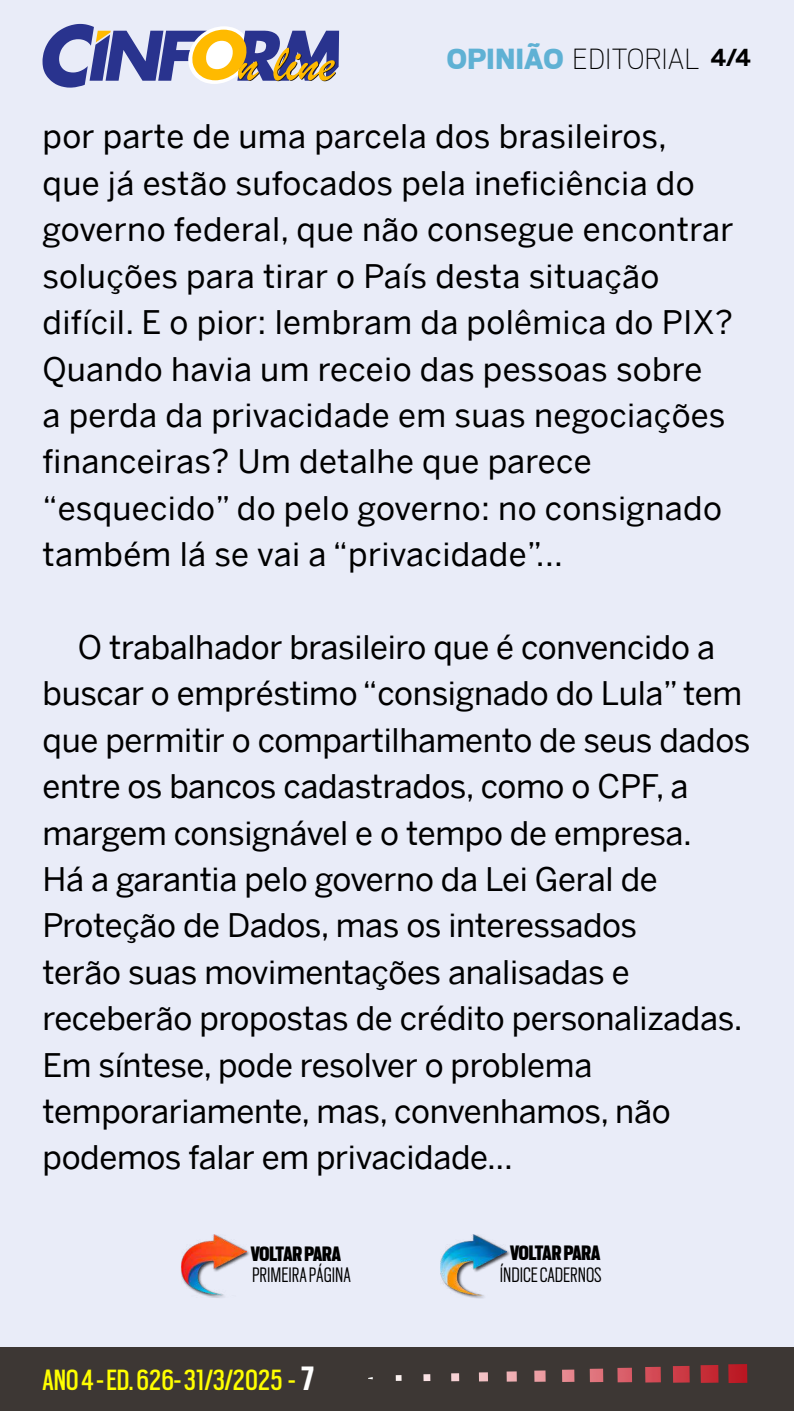
<style>
.page{position:relative;width:794px;height:1411px;background:#fff}
.page>*{position:absolute;margin:0;border:0;box-sizing:border-box;transform-origin:0 0}
.t1{font:32.5px/46.4px "Benton Sans";letter-spacing:-.01em;color:#000}
.t2{font:32.5px/46.4px "Benton Sans";letter-spacing:.01em;color:#000}
.t3{font:32.5px "Scout Cond";color:#ff0}
.t4{font:100 32.5px "Scout";color:#000}
.t5{font:300 23.25px "Scout Cond";color:#000}
.t6{font:900 23.25px "Scout Cond";letter-spacing:-.005em;color:#000}
.s1{font-weight:900;color:#5fb1d4}
.s2{font-weight:700;font-size:27.5px}
.s3{font-weight:700;font-size:37.5px;color:#fff}
</style>
<div class="page">
<div style="left:0;top:0;width:794px;height:1410px;background:#e9ecf8"></div>
<div style="left:0;top:1347px;width:794px;height:63px;background:#3d3734"></div>
<img style="left:728px;top:1364px;width:19px;height:18px">
<img style="left:700px;top:1365px;width:18px;height:17px">
<img style="left:673px;top:1365px;width:16px;height:17px">
<img style="left:645px;top:1366px;width:16px;height:16px">
<img style="left:617px;top:1367px;width:15px;height:15px">
<svg style="left:590px;top:1368px;width:13px;height:13px"></svg>
<svg style="left:562px;top:1369px;width:12px;height:12px"></svg>
<svg style="left:534px;top:1370px;width:11px;height:11px"></svg>
<svg style="left:506px;top:1371px;width:11px;height:10px"></svg>
<svg style="left:479px;top:1372px;width:9px;height:9px"></svg>
<svg style="left:451px;top:1373px;width:8px;height:8px"></svg>
<svg style="left:423px;top:1374px;width:7px;height:6px"></svg>
<svg style="left:396px;top:1375px;width:5px;height:5px"></svg>
<svg style="left:43px;top:24px;width:296px;height:64px"></svg>
<div style="left:440px;top:1233px;width:71px;height:66px;background:#000;opacity:.75"></div>
<img style="left:441px;top:1234px;width:65px;height:63px">
<div style="left:180px;top:1233px;width:71px;height:65px;background:#000;opacity:.75"></div>
<img style="left:181px;top:1234px;width:65px;height:63px">
<p class="t4" style="left:447px;top:37px;width:306px"><span class="s1">OPINIÃO</span> EDITORIAL <span class="s2">4/4</span></p>
<p class="t2" style="left:43px;top:113px;width:692px">por parte de uma parcela dos brasileiros,<br>que já estão sufocados pela ineficiência do governo federal, que não consegue encontrar soluções para tirar o País desta situação difícil. E o pior: lembram da polêmica do PIX?<br>Quando havia um receio das pessoas sobre<br>a perda da privacidade em suas negociações financeiras? Um detalhe que parece “esquecido” do pelo governo: no consignado também lá se vai a “privacidade”...</p>
<p class="t1" style="left:43px;top:623px;width:709px;text-indent:35px">O trabalhador brasileiro que é convencido a buscar o empréstimo “consignado do Lula” tem que permitir o compartilhamento de seus dados entre os bancos cadastrados, como o CPF, a margem consignável e o tempo de empresa.<br>Há a garantia pelo governo da Lei Geral de Proteção de Dados, mas os interessados<br>terão suas movimentações analisadas e receberão propostas de crédito personalizadas.<br>Em síntese, pode resolver o problema temporariamente, mas, convenhamos, não podemos falar em privacidade...</p>
<p class="t6" style="left:251px;top:1242px;width:92px">VOLTAR PARA</p>
<p class="t5" style="left:252px;top:1259px;width:100px">PRIMEIRA PÁGINA</p>
<p class="t3" style="left:43px;top:1358px;width:273px">ANO 4 - ED. 626- 31/3/2025 - <span class="s3">7</span></p>
<p class="t6" style="left:510px;top:1241px;width:92px">VOLTAR PARA</p>
<p class="t5" style="left:500px;top:1259px;width:103px">ÍNDICE CADERNOS</p>
</div>
